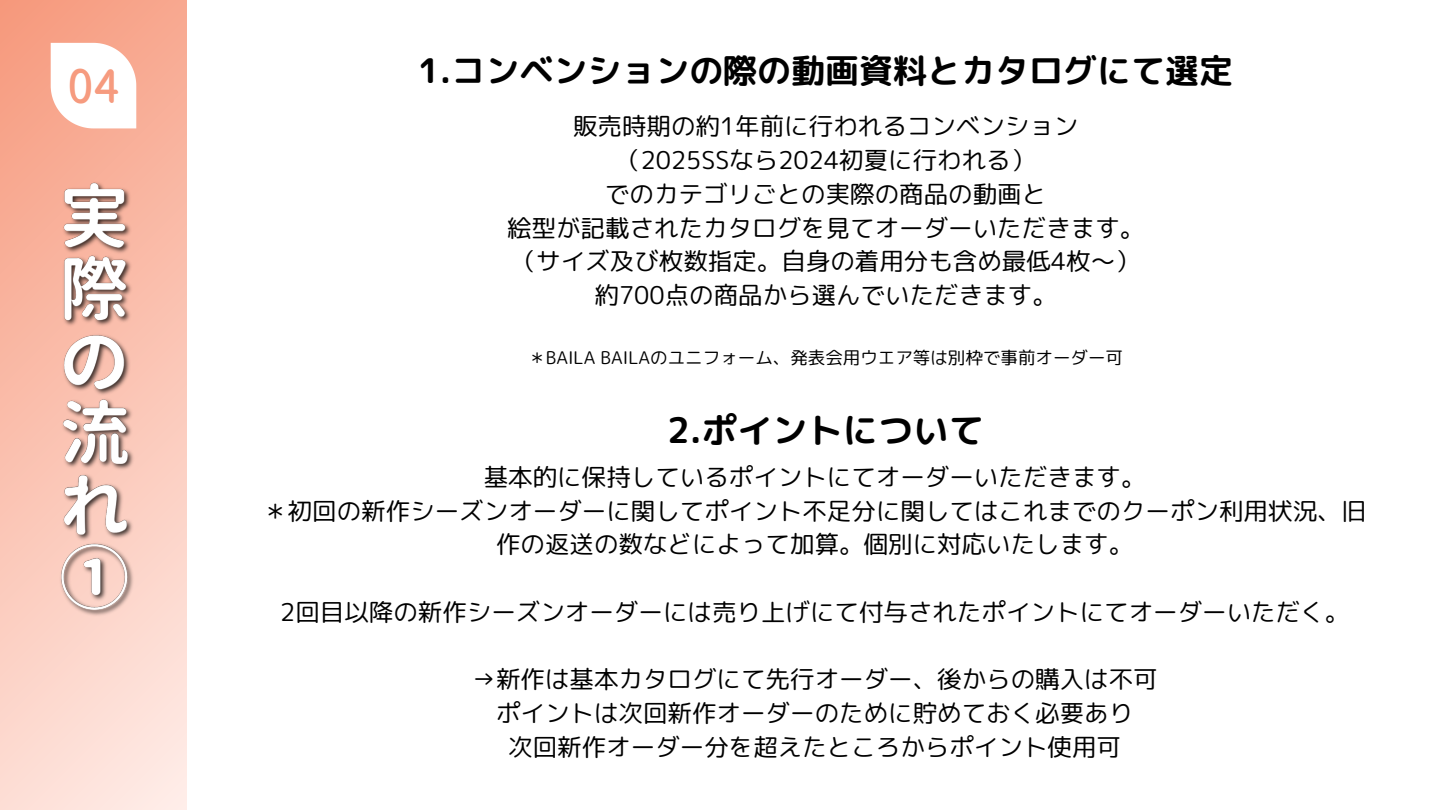
<style>
.page{position:relative;width:1440px;height:810px;background:#fff}
.page>*{position:absolute;margin:0;border:0;box-sizing:border-box;transform-origin:0 0}
.t1{font:44.7px "Gen Jyuu Gothic";color:#f69b7f}
.t2{font:35.3px "rounded mplus 1 p bold";color:#000}
.t3{font:34px "rounded mplus 1 p bold";color:#000}
.t4{font:24.5px/33.8px "rounded mplus 1 p regular";color:#000;text-align:center}
.t5{font:17.5px "rounded mplus 1 p regular";color:#000}
</style>
<div class="page">
<div style="left:0;top:0;width:187px;height:810px;background:linear-gradient(to bottom,#f7a085,#fee6df)"></div>
<img style="left:45px;top:178px;width:99px;height:442px">
<svg style="left:51px;top:43px;width:85px;height:85px"></svg>
<h1 class="t1" style="left:69px;top:55px;width:52px">04</h1>
<p class="t3" style="left:418px;top:46px;width:817px">1.コンベンションの際の動画資料とカタログにて選定</p>
<h2 class="t4" style="left:507px;top:109px;width:639px">販売時期の約1年前に行われるコンベンション<br>（2025SSなら2024初夏に行われる）<br>でのカテゴリごとの実際の商品の動画と<br>絵型が記載されたカタログを見てオーダーいただきます。（サイズ及び枚数指定。自身の着用分も含め最低4枚〜）約700点の商品から選んでいただきます。</h2>
<h3 class="t5" style="left:528px;top:345px;width:596px">＊BAILA BAILAのユニフォーム、発表会用ウエア等は別枠で事前オーダー可</h3>
<p class="t2" style="left:667px;top:405px;width:319px">2.ポイントについて</p>
<h2 class="t4" style="left:263px;top:460px;width:1104px">基本的に保持しているポイントにてオーダーいただきます。<br>＊初回の新作シーズンオーダーに関してポイント不足分に関してはこれまでのクーポン利用状況、旧作の返送の数などによって加算。個別に対応いたします。</h2>
<h4 class="t4" style="left:280px;top:595px;width:1071px">2回目以降の新作シーズンオーダーには売り上げにて付与されたポイントにてオーダーいただく。</h4>
<h4 class="t4" style="left:472px;top:662px;width:688px">→新作は基本カタログにて先行オーダー、後からの購入は不可ポイントは次回新作オーダーのために貯めておく必要あり<br>次回新作オーダー分を超えたところからポイント使用可</h4>
</div>
